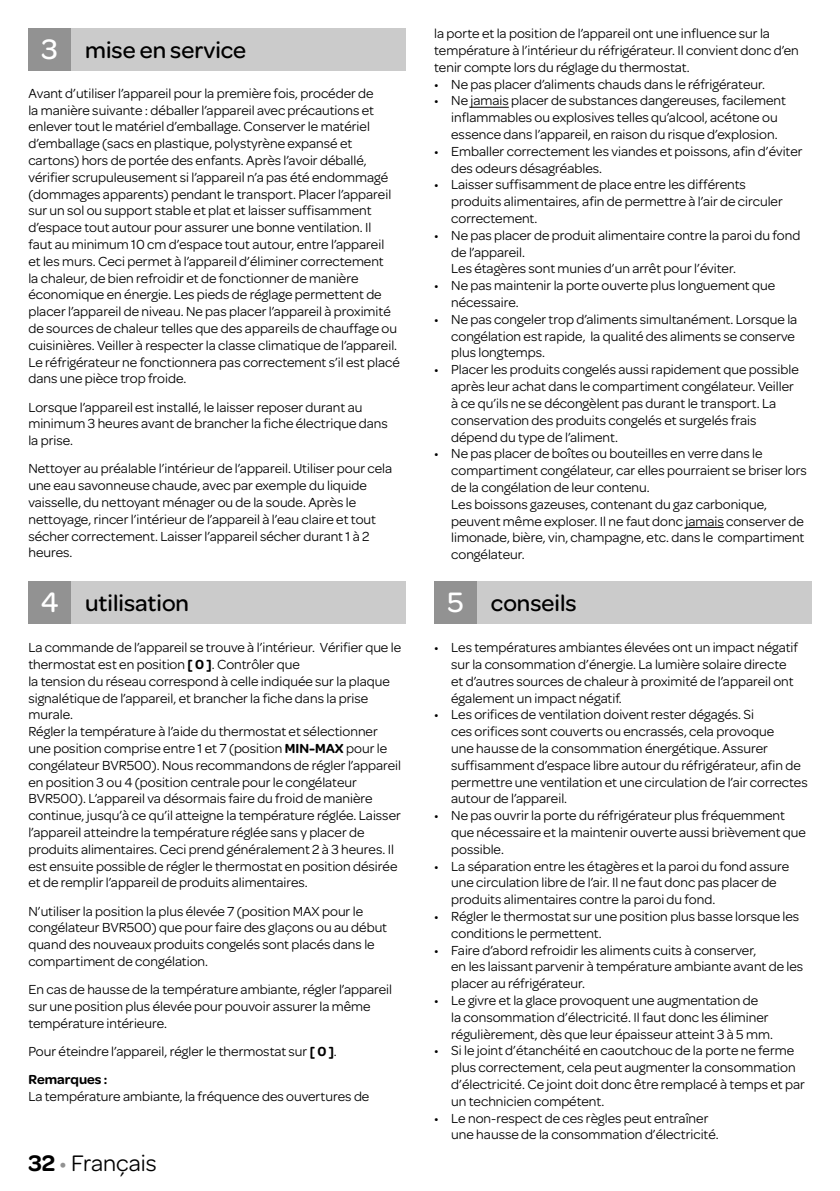
<style>
.page{position:relative;width:840px;height:1191px;background:#fff}
.page>*{position:absolute;margin:0;border:0;box-sizing:border-box;transform-origin:0 0}
.t1{font:500 24px "Omnes";color:#000}
.t2{font:24px "Omnes";color:#000}
.t3{font:14px/16.8px "Omnes";color:#000}
.s1{font-size:30px;color:#fff}
.s2{font-weight:600}
.s3{color:#929292}
</style>
<div class="page">
<div style="left:57px;top:28px;width:348px;height:43px;background:#cbcbcb"></div>
<div style="left:28px;top:28px;width:43px;height:43px;background:#929292"></div>
<div style="left:57px;top:581px;width:348px;height:43px;background:#cbcbcb"></div>
<div style="left:28px;top:581px;width:43px;height:43px;background:#929292"></div>
<hr style="left:470px;top:107px;width:38px;height:1px;background:#000">
<hr style="left:685px;top:527px;width:38px;height:1px;background:#000">
<div style="left:462px;top:581px;width:349px;height:43px;background:#cbcbcb"></div>
<div style="left:434px;top:581px;width:42px;height:43px;background:#929292"></div>
<h1 class="t1" style="left:41px;top:33px;width:206px"><span class="s1">3</span> mise en service</h1>
<p class="t3" style="left:28px;top:84px;width:373px">Avant d’utiliser l’appareil pour la première fois, procéder de<br>la manière suivante : déballer l’appareil avec précautions et enlever tout le matériel d’emballage. Conserver le matériel d’emballage (sacs en plastique, polystyrène expansé et cartons) hors de portée des enfants. Après l’avoir déballé, vérifier scrupuleusement si l’appareil n’a pas été endommagé (dommages apparents) pendant le transport. Placer l’appareil sur un sol ou support stable et plat et laisser suffisamment d’espace tout autour pour assurer une bonne ventilation. Il<br>faut au minimum 10 cm d’espace tout autour, entre l’appareil et les murs. Ceci permet à l’appareil d’éliminer correctement<br>la chaleur, de bien refroidir et de fonctionner de manière économique en énergie. Les pieds de réglage permettent de placer l’appareil de niveau. Ne pas placer l’appareil à proximité de sources de chaleur telles que des appareils de chauffage ou cuisinières. Veiller à respecter la classe climatique de l’appareil.<br>Le réfrigérateur ne fonctionnera pas correctement s’il est placé dans une pièce trop froide.</p>
<p class="t3" style="left:28px;top:398px;width:361px">Lorsque l’appareil est installé, le laisser reposer durant au minimum 3 heures avant de brancher la fiche électrique dans la prise.</p>
<p class="t3" style="left:28px;top:459px;width:365px">Nettoyer au préalable l’intérieur de l’appareil. Utiliser pour cela une eau savonneuse chaude, avec par exemple du liquide vaisselle, du nettoyant ménager ou de la soude. Après le nettoyage, rincer l’intérieur de l’appareil à l’eau claire et tout sécher correctement. Laisser l’appareil sécher durant 1 à 2 heures.</p>
<h1 class="t1" style="left:41px;top:586px;width:150px"><span class="s1">4</span> utilisation</h1>
<p class="t3" style="left:28px;top:638px;width:374px">La commande de l’appareil se trouve à l’intérieur. Vérifier que le thermostat est en position <span class="s2">[ 0 ]</span>. Contrôler que<br>la tension du réseau correspond à celle indiquée sur la plaque signalétique de l’appareil, et brancher la fiche dans la prise murale.<br>Régler la température à l’aide du thermostat et sélectionner une position comprise entre 1 et 7 (position <span class="s2">MIN-MAX</span> pour le congélateur BVR500). Nous recommandons de régler l’appareil en position 3 ou 4 (position centrale pour le congélateur BVR500). L’appareil va désormais faire du froid de manière continue, jusqu’à ce qu’il atteigne la température réglée. Laisser l’appareil atteindre la température réglée sans y placer de produits alimentaires. Ceci prend généralement 2 à 3 heures. Il est ensuite possible de régler le thermostat en position désirée et de remplir l’appareil de produits alimentaires.</p>
<p class="t3" style="left:28px;top:901px;width:360px">N’utiliser la position la plus élevée 7 (position MAX pour le congélateur BVR500) que pour faire des glaçons ou au début quand des nouveaux produits congelés sont placés dans le compartiment de congélation.</p>
<p class="t3" style="left:28px;top:980px;width:365px">En cas de hausse de la température ambiante, régler l’appareil sur une position plus élevée pour pouvoir assurer la même température intérieure.</p>
<p class="t3" style="left:28px;top:1036px;width:310px;line-height:28.2px">Pour éteindre l’appareil, régler le thermostat sur <span class="s2">[ 0 ]</span>.<br><span class="s2">Remarques :</span></p>
<p class="t3" style="left:28px;top:1087px;width:342px">La température ambiante, la fréquence des ouvertures de</p>
<h1 class="t2" style="left:28px;top:1146px;width:130px"><span class="s2">32</span> <span class="s3">•</span> Français</h1>
<p class="t3" style="left:434px;top:24px;width:366px">la porte et la position de l’appareil ont une influence sur la température à l’intérieur du réfrigérateur. Il convient donc d’en tenir compte lors du réglage du thermostat.</p>
<p class="t3" style="left:434px;top:75px;width:332px">• Ne pas placer d’aliments chauds dans le réfrigérateur.</p>
<p class="t3" style="left:451px;top:92px;width:336px;text-indent:-17px">• Ne jamais placer de substances dangereuses, facilement inflammables ou explosives telles qu’alcool, acétone ou essence dans l’appareil, en raison du risque d’explosion.</p>
<p class="t3" style="left:451px;top:142px;width:352px;text-indent:-17px">• Emballer correctement les viandes et poissons, afin d’éviter des odeurs désagréables.</p>
<p class="t3" style="left:451px;top:176px;width:333px;text-indent:-17px">• Laisser suffisamment de place entre les différents produits alimentaires, afin de permettre à l’air de circuler correctement.</p>
<p class="t3" style="left:451px;top:226px;width:350px;text-indent:-17px">• Ne pas placer de produit alimentaire contre la paroi du fond de l’appareil.<br>Les étagères sont munies d’un arrêt pour l’éviter.</p>
<p class="t3" style="left:451px;top:276px;width:325px;text-indent:-17px">• Ne pas maintenir la porte ouverte plus longuement que nécessaire.</p>
<p class="t3" style="left:451px;top:310px;width:347px;text-indent:-17px">• Ne pas congeler trop d’aliments simultanément. Lorsque la congélation est rapide, la qualité des aliments se conserve plus longtemps.</p>
<p class="t3" style="left:451px;top:360px;width:349px;text-indent:-17px">• Placer les produits congelés aussi rapidement que possible après leur achat dans le compartiment congélateur. Veiller à ce qu’ils ne se décongèlent pas durant le transport. La conservation des produits congelés et surgelés frais dépend du type de l’aliment.</p>
<p class="t3" style="left:451px;top:444px;width:357px;text-indent:-17px">• Ne pas placer de boîtes ou bouteilles en verre dans le compartiment congélateur, car elles pourraient se briser lors de la congélation de leur contenu.<br>Les boissons gazeuses, contenant du gaz carbonique, peuvent même exploser. Il ne faut donc jamais conserver de limonade, bière, vin, champagne, etc. dans le compartiment congélateur.</p>
<h1 class="t1" style="left:447px;top:586px;width:131px"><span class="s1">5</span> conseils</h1>
<p class="t3" style="left:451px;top:638px;width:348px;text-indent:-17px">• Les températures ambiantes élevées ont un impact négatif sur la consommation d’énergie. La lumière solaire directe et d’autres sources de chaleur à proximité de l’appareil ont également un impact négatif.</p>
<p class="t3" style="left:451px;top:705px;width:358px;text-indent:-17px">• Les orifices de ventilation doivent rester dégagés. Si<br>ces orifices sont couverts ou encrassés, cela provoque<br>une hausse de la consommation énergétique. Assurer suffisamment d’espace libre autour du réfrigérateur, afin de permettre une ventilation et une circulation de l’air correctes autour de l’appareil.</p>
<p class="t3" style="left:451px;top:806px;width:356px;text-indent:-17px">• Ne pas ouvrir la porte du réfrigérateur plus fréquemment que nécessaire et la maintenir ouverte aussi brièvement que possible.</p>
<p class="t3" style="left:451px;top:856px;width:339px;text-indent:-17px">• La séparation entre les étagères et la paroi du fond assure une circulation libre de l’air. Il ne faut donc pas placer de produits alimentaires contre la paroi du fond.</p>
<p class="t3" style="left:451px;top:907px;width:349px;text-indent:-17px">• Régler le thermostat sur une position plus basse lorsque les conditions le permettent.</p>
<p class="t3" style="left:451px;top:940px;width:353px;text-indent:-17px">• Faire d’abord refroidir les aliments cuits à conserver,<br>en les laissant parvenir à température ambiante avant de les placer au réfrigérateur.</p>
<p class="t3" style="left:451px;top:991px;width:323px;text-indent:-17px">• Le givre et la glace provoquent une augmentation de<br>la consommation d’électricité. Il faut donc les éliminer régulièrement, dès que leur épaisseur atteint 3 à 5 mm.</p>
<p class="t3" style="left:451px;top:1041px;width:355px;text-indent:-17px">• Si le joint d’étanchéité en caoutchouc de la porte ne ferme plus correctement, cela peut augmenter la consommation d’électricité. Ce joint doit donc être remplacé à temps et par un technicien compétent.</p>
<p class="t3" style="left:451px;top:1108px;width:269px;text-indent:-17px">• Le non-respect de ces règles peut entraîner une hausse de la consommation d’électricité.</p>
</div>
